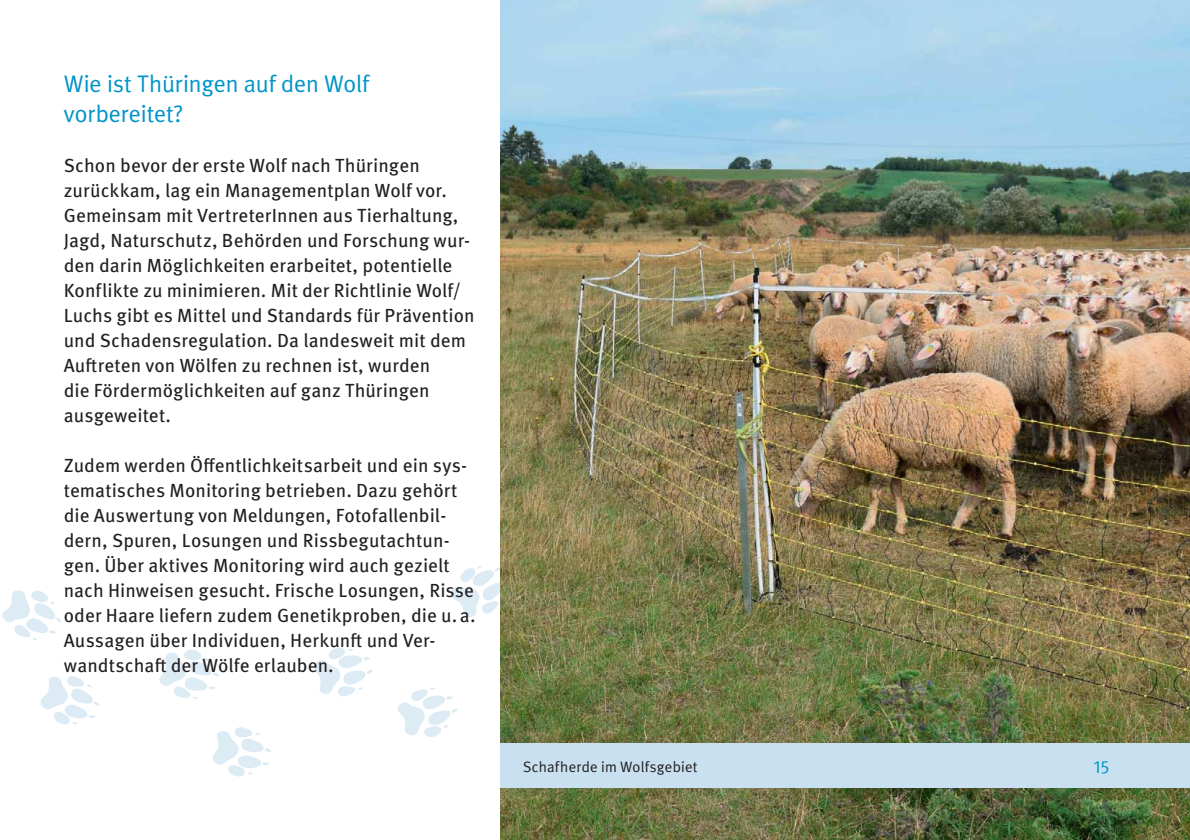
<style>
.page{position:relative;width:1190px;height:840px;background:#fff}
.page>*{position:absolute;margin:0;border:0;box-sizing:border-box;transform-origin:0 0}
.t1{font:24px/30px "Meta Plus Normal";letter-spacing:-.01em;color:#0094c9}
.t2{font:19px/25px "Meta OT";letter-spacing:.005em;color:#231f20}
.t3{font:18px "Meta OT Norm";color:#0094c9}
.t4{font:15px "Meta Plus Normal";letter-spacing:.015em;color:#231f20}
</style>
<div class="page">
<svg style="left:451px;top:566px;width:49px;height:51px"></svg>
<svg style="left:314px;top:648px;width:59px;height:48px"></svg>
<svg style="left:397px;top:688px;width:60px;height:49px"></svg>
<svg style="left:159px;top:650px;width:60px;height:49px"></svg>
<svg style="left:213px;top:727px;width:58px;height:49px"></svg>
<svg style="left:2px;top:590px;width:60px;height:50px"></svg>
<svg style="left:41px;top:676px;width:58px;height:48px"></svg>
<img style="left:500px;top:1px;width:690px;height:839px">
<div style="left:500px;top:744px;width:690px;height:44px;background:#c8e0ef"></div>
<p class="t1" style="left:64px;top:71px;width:307px">Wie ist Thüringen auf den Wolf vorbereitet?</p>
<p class="t2" style="left:64px;top:155px;width:412px">Schon bevor der erste Wolf nach Thüringen zurückkam, lag ein Managementplan Wolf vor.<br>Gemeinsam mit VertreterInnen aus Tierhaltung, Jagd, Naturschutz, Behörden und Forschung wur&shy;den darin Möglichkeiten erarbeitet, potentielle Konflikte zu minimieren. Mit der Richtlinie Wolf/ Luchs gibt es Mittel und Standards für Prävention und Schadensregulation. Da landesweit mit dem Auftreten von Wölfen zu rechnen ist, wurden<br>die Fördermöglichkeiten auf ganz Thüringen ausgeweitet.</p>
<p class="t2" style="left:64px;top:455px;width:413px">Zudem werden Öffentlichkeitsarbeit und ein sys&shy;tematisches Monitoring betrieben. Dazu gehört die Auswertung von Meldungen, Fotofallenbil&shy;dern, Spuren, Losungen und Rissbegutachtun&shy;gen. Über aktives Monitoring wird auch gezielt nach Hinweisen gesucht. Frische Losungen, Risse oder Haare liefern zudem Genetikproben, die u. a.<br>Aussagen über Individuen, Herkunft und Ver&shy;wandtschaft der Wölfe erlauben.</p>
<p class="t4" style="left:523px;top:761px;width:176px">Schafherde im Wolfsgebiet</p>
<p class="t3" style="left:1094px;top:756px;width:18px">15</p>
</div>
